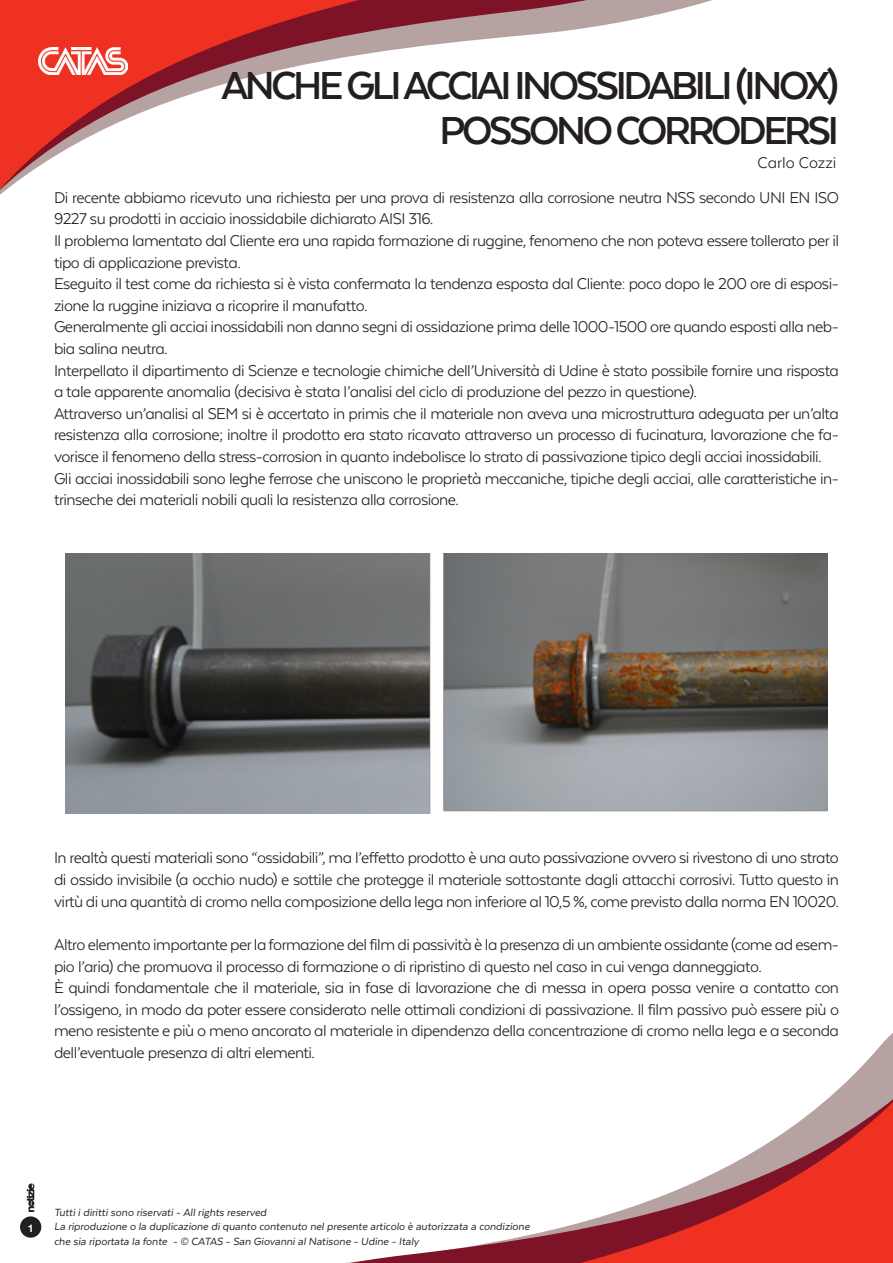
<style>
.page{position:relative;width:893px;height:1263px;background:#fff}
.page>*{position:absolute;margin:0;border:0;box-sizing:border-box;transform-origin:0 0}
.t1{font:700 45px "Texta Alt";letter-spacing:-.075em;color:#231f20}
.t2{font:18px/21.6px "Texta Alt";letter-spacing:-.03em;color:#231f20}
.t3{font:18px "Texta Alt";color:#231f20}
.t4{font:italic 12px "Texta Alt";color:#231f20}
.t5{font:700 10.5px "Helvetica Neue";color:#fff}
</style>
<div class="page">
<svg style="left:0;top:0;width:712px;height:195px"></svg>
<svg style="left:20px;top:1033px;width:873px;height:230px"></svg>
<img style="left:38px;top:47px;width:89px;height:28px">
<div style="left:20px;top:1216px;width:21px;height:22px;background:#231f20;border-radius:50%"></div>
<svg style="left:27px;top:1183px;width:7px;height:29px"></svg>
<img style="left:65px;top:554px;width:762px;height:259px">
<p class="t1" style="left:221px;top:62px;width:619px">ANCHE GLI ACCIAI INOSSIDABILI (INOX)</p>
<p class="t1" style="left:440px;top:107px;width:401px">POSSONO CORRODERSI</p>
<p class="t3" style="left:757px;top:153px;width:80px">Carlo Cozzi</p>
<p class="t2" style="left:54px;top:186px;width:786px">Di recente abbiamo ricevuto una richiesta per una prova di resistenza alla corrosione neutra NSS secondo UNI EN ISO<br>9227 su prodotti in acciaio inossidabile dichiarato AISI 316.</p>
<p class="t2" style="left:54px;top:230px;width:786px">Il problema lamentato dal Cliente era una rapida formazione di ruggine, fenomeno che non poteva essere tollerato per il tipo di applicazione prevista.</p>
<p class="t2" style="left:54px;top:273px;width:786px">Eseguito il test come da richiesta si è vista confermata la tendenza esposta dal Cliente: poco dopo le 200 ore di esposi&shy;zione la ruggine iniziava a ricoprire il manufatto.</p>
<p class="t2" style="left:54px;top:316px;width:786px">Generalmente gli acciai inossidabili non danno segni di ossidazione prima delle 1000-1500 ore quando esposti alla neb&shy;bia salina neutra.</p>
<p class="t2" style="left:54px;top:359px;width:787px">Interpellato il dipartimento di Scienze e tecnologie chimiche dell’Università di Udine è stato possibile fornire una risposta a tale apparente anomalia (decisiva è stata l’analisi del ciclo di produzione del pezzo in questione).</p>
<p class="t2" style="left:54px;top:402px;width:786px;text-align:justify">Attraverso un’analisi al SEM si è accertato in primis che il materiale non aveva una microstruttura adeguata per un’alta resistenza alla corrosione; inoltre il prodotto era stato ricavato attraverso un processo di fucinatura, lavorazione che fa&shy;vorisce il fenomeno della stress-corrosion in quanto indebolisce lo strato di passivazione tipico degli acciai inossidabili.</p>
<p class="t2" style="left:54px;top:467px;width:786px">Gli acciai inossidabili sono leghe ferrose che uniscono le proprietà meccaniche, tipiche degli acciai, alle caratteristiche in&shy;trinseche dei materiali nobili quali la resistenza alla corrosione.</p>
<p class="t2" style="left:54px;top:847px;width:786px;text-align:justify">In realtà questi materiali sono “ossidabili”, ma l’effetto prodotto è una auto passivazione ovvero si rivestono di uno strato di ossido invisibile (a occhio nudo) e sottile che protegge il materiale sottostante dagli attacchi corrosivi. Tutto questo in virtù di una quantità di cromo nella composizione della lega non inferiore al 10,5 %, come previsto dalla norma EN 10020.</p>
<p class="t2" style="left:54px;top:933px;width:786px">Altro elemento importante per la formazione del film di passività è la presenza di un ambiente ossidante (come ad esem&shy;pio l’aria) che promuova il processo di formazione o di ripristino di questo nel caso in cui venga danneggiato.</p>
<p class="t2" style="left:54px;top:977px;width:787px;text-align:justify">È quindi fondamentale che il materiale, sia in fase di lavorazione che di messa in opera possa venire a contatto con l’ossigeno, in modo da poter essere considerato nelle ottimali condizioni di passivazione. Il film passivo può essere più o meno resistente e più o meno ancorato al materiale in dipendenza della concentrazione di cromo nella lega e a seconda dell’eventuale presenza di altri elementi.</p>
<p class="t5" style="left:28px;top:1220px;width:7px">1</p>
<p class="t4" style="left:54px;top:1206px;width:214px">Tutti i diritti sono riservati - All rights reserved</p>
<p class="t4" style="left:54px;top:1220px;width:477px">La riproduzione o la duplicazione di quanto contenuto nel presente articolo è autorizzata a condizione</p>
<p class="t4" style="left:54px;top:1235px;width:367px">che sia riportata la fonte - © CATAS - San Giovanni al Natisone - Udine - Italy</p>
</div>
